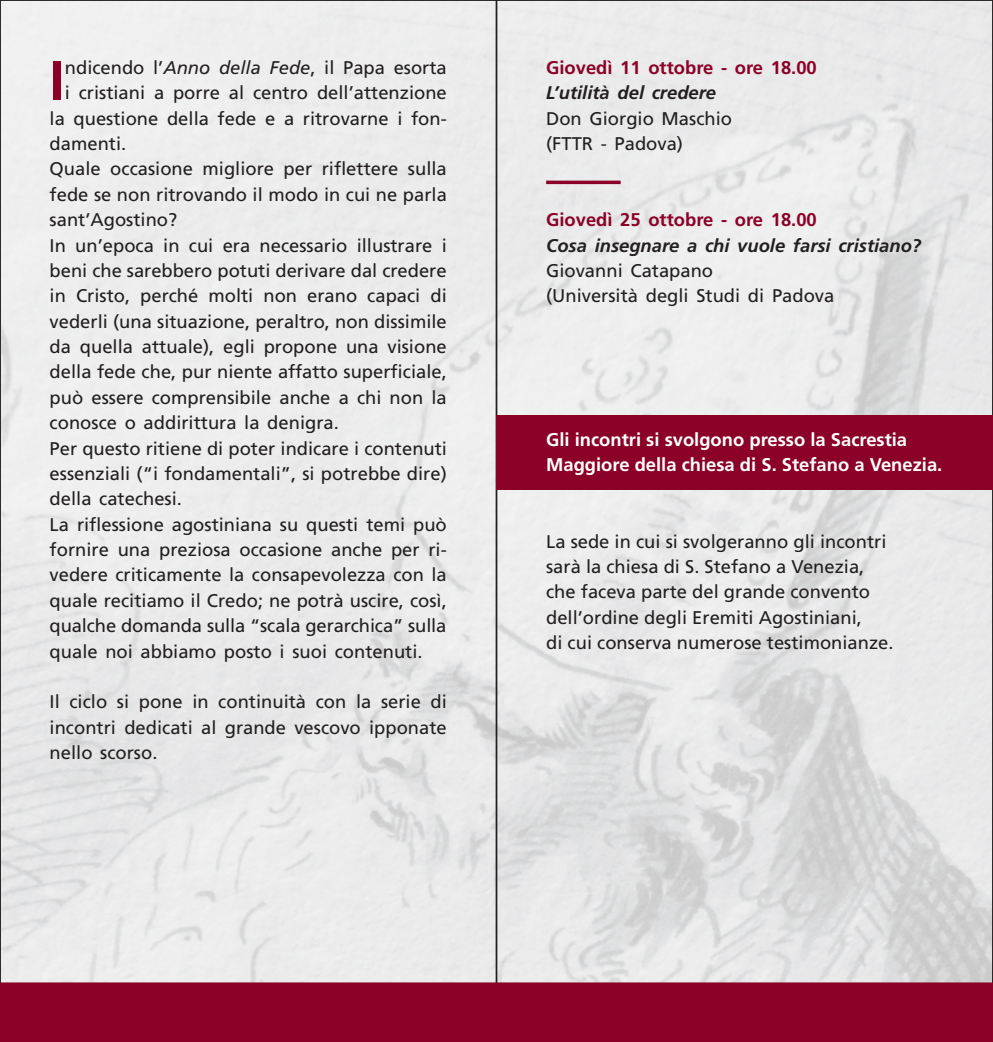
<style>
.page{position:relative;width:993px;height:1042px;background:#fff}
.page>*{position:absolute;margin:0;border:0;box-sizing:border-box;transform-origin:0 0}
.t1{font:700 54.77px "Frutiger";color:#8b0127}
.t2{font:18.38px/25.4px "Frutiger";color:#231f20}
.t3{font:700 18.38px/25.4px "Frutiger";color:#fff}
.t4{font:italic 700 18.38px "Frutiger";color:#231f20}
.t5{font:700 18.38px "Frutiger";color:#8b0127}
.s1{font-style:italic}
</style>
<div class="page">
<img style="left:2px;top:2px;width:988px;height:980px">
<hr style="left:495px;top:0;width:2px;height:1042px;background:#231f20">
<div style="left:0;top:982px;width:992px;height:60px;background:#8b0127"></div>
<hr style="left:546px;top:181px;width:74px;height:3px;background:#8b0127">
<div style="left:496px;top:415px;width:496px;height:75px;background:#8b0127"></div>
<h1 class="t1" style="left:50px;top:48px;width:17px">I</h1>
<p class="t2" style="left:65px;top:55px;width:383px">ndicendo l’<span class="s1">Anno della Fede</span>, il Papa esorta</p>
<p class="t2" style="left:65px;top:80px;width:383px">i cristiani a porre al centro dell’attenzione</p>
<p class="t2" style="left:50px;top:105px;width:398px">la questione della fede e a ritrovarne i fon-</p>
<p class="t2" style="left:50px;top:131px;width:78px">damenti.</p>
<p class="t2" style="left:50px;top:156px;width:398px">Quale occasione migliore per riflettere sulla</p>
<p class="t2" style="left:50px;top:181px;width:398px">fede se non ritrovando il modo in cui ne parla</p>
<p class="t2" style="left:50px;top:207px;width:129px">sant’Agostino?</p>
<p class="t2" style="left:50px;top:232px;width:398px">In un’epoca in cui era necessario illustrare i</p>
<p class="t2" style="left:50px;top:258px;width:398px">beni che sarebbero potuti derivare dal credere</p>
<p class="t2" style="left:50px;top:283px;width:398px">in Cristo, perché molti non erano capaci di</p>
<p class="t2" style="left:50px;top:308px;width:398px">vederli (una situazione, peraltro, non dissimile</p>
<p class="t2" style="left:50px;top:334px;width:398px">da quella attuale), egli propone una visione</p>
<p class="t2" style="left:50px;top:359px;width:398px">della fede che, pur niente affatto superficiale,</p>
<p class="t2" style="left:50px;top:384px;width:398px">può essere comprensibile anche a chi non la</p>
<p class="t2" style="left:50px;top:410px;width:290px">conosce o addirittura la denigra.</p>
<p class="t2" style="left:50px;top:435px;width:399px">Per questo ritiene di poter indicare i contenuti</p>
<p class="t2" style="left:50px;top:461px;width:398px">essenziali (“i fondamentali”, si potrebbe dire)</p>
<p class="t2" style="left:50px;top:486px;width:134px">della catechesi.</p>
<p class="t2" style="left:50px;top:511px;width:398px">La riflessione agostiniana su questi temi può</p>
<p class="t2" style="left:50px;top:537px;width:398px">fornire una preziosa occasione anche per ri-</p>
<p class="t2" style="left:50px;top:562px;width:398px">vedere criticamente la consapevolezza con la</p>
<p class="t2" style="left:50px;top:587px;width:398px">quale recitiamo il Credo; ne potrà uscire, così,</p>
<p class="t2" style="left:50px;top:613px;width:398px">qualche domanda sulla “scala gerarchica” sulla</p>
<p class="t2" style="left:50px;top:638px;width:374px">quale noi abbiamo posto i suoi contenuti.</p>
<p class="t2" style="left:50px;top:689px;width:398px;text-align:justify">Il ciclo si pone in continuità con la serie di incontri dedicati al grande vescovo ipponate nello scorso.</p>
<p class="t5" style="left:546px;top:57px;width:272px">Giovedì 11 ottobre - ore 18.00</p>
<p class="t4" style="left:546px;top:82px;width:171px">L’utilità del credere</p>
<p class="t2" style="left:546px;top:105px;width:187px">Don Giorgio Maschio (FTTR - Padova)</p>
<p class="t5" style="left:546px;top:209px;width:272px">Giovedì 25 ottobre - ore 18.00</p>
<p class="t4" style="left:546px;top:234px;width:376px">Cosa insegnare a chi vuole farsi cristiano?</p>
<p class="t2" style="left:546px;top:258px;width:289px">Giovanni Catapano<br>(Università degli Studi di Padova</p>
<p class="t3" style="left:546px;top:427px;width:397px">Gli incontri si svolgono presso la Sacrestia<br>Maggiore della chiesa di S. Stefano a Venezia.</p>
<p class="t2" style="left:546px;top:528px;width:349px">La sede in cui si svolgeranno gli incontri sarà la chiesa di S. Stefano a Venezia, che faceva parte del grande convento dell’ordine degli Eremiti Agostiniani,<br>di cui conserva numerose testimonianze.</p>
</div>
